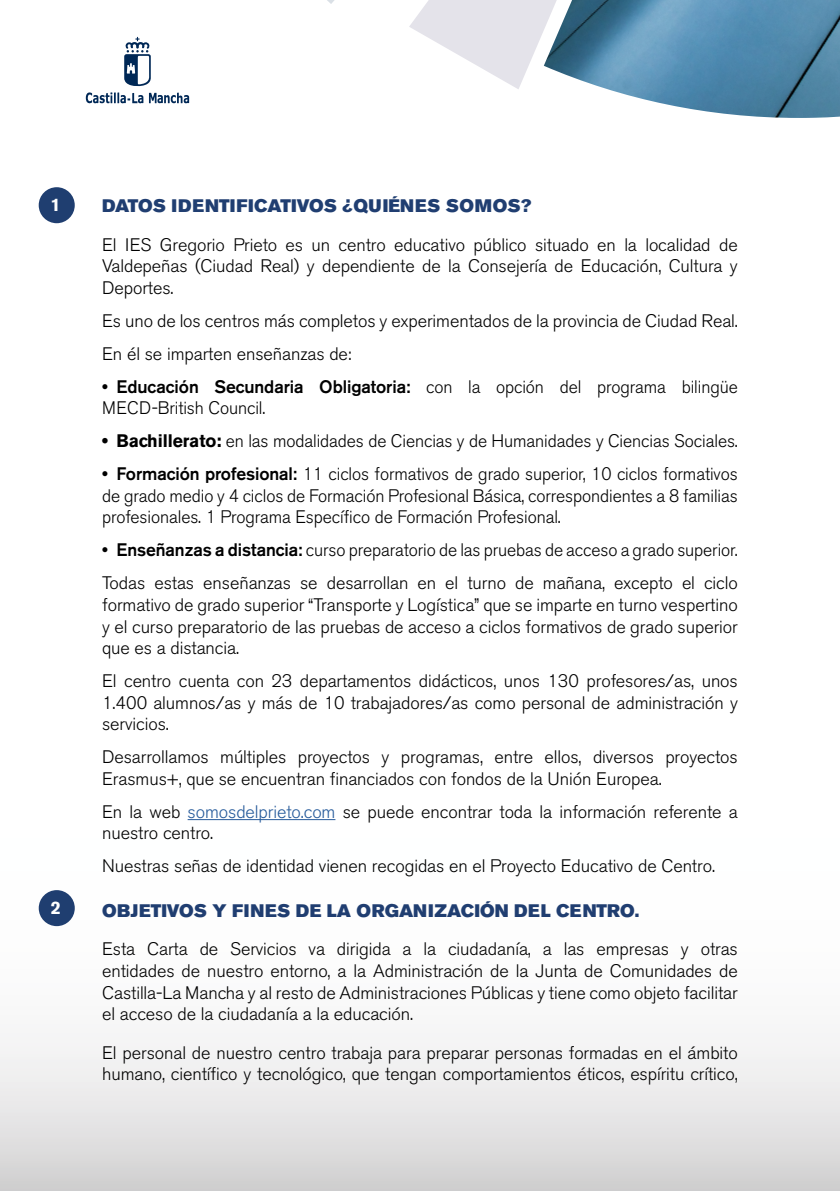
<style>
.page{position:relative;width:840px;height:1191px;background:#fff}
.page>*{position:absolute;margin:0;border:0;box-sizing:border-box;transform-origin:0 0}
.t1{font:300 18px/21.6px "Akzidenz Grotesk BE";letter-spacing:-.005em;color:#000}
.t2{font:18px "Akzidenz Grotesk BE Super";letter-spacing:.015em;color:#203e71}
.t3{font:700 18px "Akzidenz Grotesk BE";color:#fff}
.s1{font-weight:500}
.s2{font-weight:700}
.s3{color:#275b9b}
</style>
<div class="page">
<img style="left:562px;top:0;width:277px;height:118px">
<img style="left:0;top:819px;width:839px;height:372px">
<img style="left:409px;top:0;width:153px;height:89px">
<svg style="left:327px;top:0;width:8px;height:4px"></svg>
<svg style="left:149px;top:93px;width:40px;height:11px"></svg>
<svg style="left:124px;top:37px;width:27px;height:49px"></svg>
<svg style="left:86px;top:92px;width:57px;height:12px"></svg>
<hr style="left:187px;top:819px;width:148px;height:1px;background:#275b9b">
<div style="left:39px;top:890px;width:36px;height:36px;background:#1f3e70;border-radius:50%"></div>
<div style="left:39px;top:187px;width:36px;height:36px;background:#1f3e70;border-radius:50%"></div>
<p class="t3" style="left:51px;top:194px;width:12px">1</p>
<p class="t3" style="left:51px;top:897px;width:12px">2</p>
<p class="t2" style="left:102px;top:195px;width:430px">DATOS IDENTIFICATIVOS ¿QUIÉNES SOMOS?</p>
<p class="t1" style="left:102px;top:234px;width:636px;text-align:justify">El IES Gregorio Prieto es un centro educativo público situado en la localidad de Valdepeñas (Ciudad Real) y dependiente de la Consejería de Educación, Cultura y Deportes.</p>
<p class="t1" style="left:102px;top:304px;width:637px;line-height:33px">Es uno de los centros más completos y experimentados de la provincia de Ciudad Real.<br>En él se imparten enseñanzas de:</p>
<p class="t1" style="left:102px;top:376px;width:637px"><span class="s1">• Educación Secundaria Obligatoria:</span> con la opción del programa bilingüe<br>MECD-British Council.</p>
<p class="t1" style="left:102px;top:430px;width:637px"><span class="s2">• Bachillerato:</span> en las modalidades de Ciencias y de Humanidades y Ciencias Sociales.</p>
<p class="t1" style="left:102px;top:463px;width:636px;text-align:justify"><span class="s1">• Formación profesional:</span> 11 ciclos formativos de grado superior, 10 ciclos formativos de grado medio y 4 ciclos de Formación Profesional Básica, correspondientes a 8 familias profesionales. 1 Programa Específico de Formación Profesional.</p>
<p class="t1" style="left:102px;top:534px;width:637px;line-height:33px"><span class="s1">• Enseñanzas a distancia:</span> curso preparatorio de las pruebas de acceso a grado superior.<br>Todas estas enseñanzas se desarrollan en el turno de mañana, excepto el ciclo</p>
<p class="t1" style="left:102px;top:594px;width:636px;text-align:justify">formativo de grado superior “Transporte y Logística” que se imparte en turno vespertino y el curso preparatorio de las pruebas de acceso a ciclos formativos de grado superior que es a distancia.</p>
<p class="t1" style="left:102px;top:670px;width:637px;text-align:justify">El centro cuenta con 23 departamentos didácticos, unos 130 profesores/as, unos 1.400 alumnos/as y más de 10 trabajadores/as como personal de administración y servicios.</p>
<p class="t1" style="left:102px;top:746px;width:636px">Desarrollamos múltiples proyectos y programas, entre ellos, diversos proyectos<br>Erasmus+, que se encuentran financiados con fondos de la Unión Europea.</p>
<p class="t1" style="left:102px;top:801px;width:636px">En la web <span class="s3">somosdelprieto.com</span> se puede encontrar toda la información referente a nuestro centro.</p>
<p class="t1" style="left:102px;top:855px;width:614px">Nuestras señas de identidad vienen recogidas en el Proyecto Educativo de Centro.</p>
<p class="t2" style="left:102px;top:900px;width:538px">OBJETIVOS Y FINES DE LA ORGANIZACIÓN DEL CENTRO.</p>
<p class="t1" style="left:102px;top:938px;width:637px;text-align:justify">Esta Carta de Servicios va dirigida a la ciudadanía, a las empresas y otras entidades de nuestro entorno, a la Administración de la Junta de Comunidades de Castilla-La Mancha y al resto de Administraciones Públicas y tiene como objeto facilitar el acceso de la ciudadanía a la educación.</p>
<p class="t1" style="left:102px;top:1042px;width:637px">El personal de nuestro centro trabaja para preparar personas formadas en el ámbito humano, científico y tecnológico, que tengan comportamientos éticos, espíritu crítico,</p>
</div>
